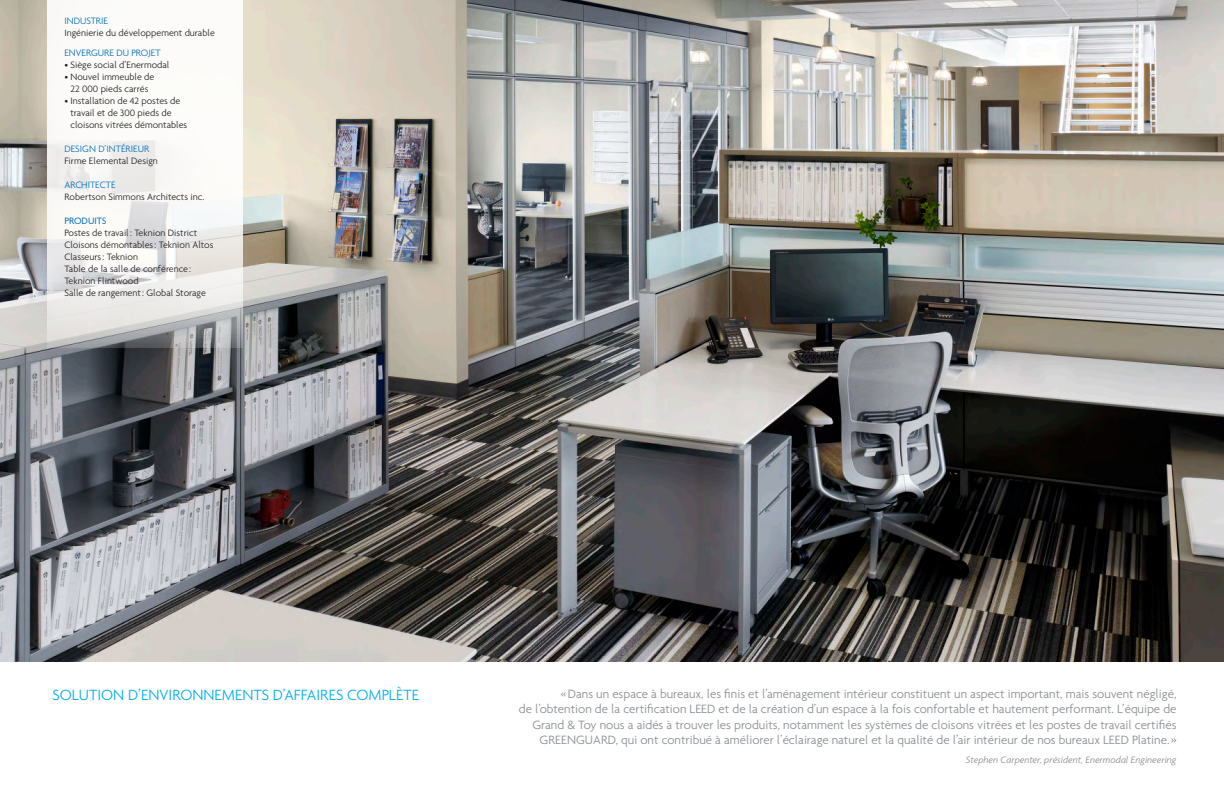
<style>
.page{position:relative;width:1224px;height:792px;background:#fff}
.page>*{position:absolute;margin:0;border:0;box-sizing:border-box;transform-origin:0 0}
.t1{font:300 16px "Agenda";color:#00aeef}
.t2{font:300 13px/15.4px "Agenda";color:#888c8f;text-align:right}
.t3{font:300 10px/12px "Agenda";color:#231f20;text-align:center}
.t4{font:300 10px "Agenda";color:#006fba}
.t5{font:italic 300 10px "Agenda";color:#888c8f}
.t6{font:10px "Agenda";color:#006fba}
</style>
<div class="page">
<img style="left:0;top:0;width:1224px;height:662px">
<svg style="left:47px;top:0;width:196px;height:347px"></svg>
<p class="t4" style="left:64px;top:15px;width:45px">INDUSTRIE</p>
<p class="t3" style="left:64px;top:27px;width:152px">Ingénierie du développement durable</p>
<p class="t4" style="left:64px;top:47px;width:98px">ENVERGURE DU PROJET</p>
<p class="t3" style="left:64px;top:59px;width:107px">• Siège social d’Enermodal</p>
<p class="t3" style="left:64px;top:71px;width:92px">• Nouvel immeuble de<br>22 000 pieds carrés</p>
<p class="t3" style="left:70px;top:95px;width:118px;text-align:left;text-indent:-6px">• Installation de 42 postes de travail et de 300 pieds de cloisons vitrées démontables</p>
<p class="t4" style="left:64px;top:143px;width:87px">DESIGN D’INTÉRIEUR</p>
<p class="t3" style="left:64px;top:155px;width:95px">Firme Elemental Design</p>
<p class="t4" style="left:64px;top:179px;width:53px">ARCHITECTE</p>
<p class="t3" style="left:64px;top:191px;width:141px">Robertson Simmons Architects inc.</p>
<p class="t6" style="left:64px;top:215px;width:44px">PRODUITS</p>
<p class="t3" style="left:64px;top:227px;width:134px">Postes de travail: Teknion District</p>
<p class="t3" style="left:64px;top:239px;width:151px">Cloisons démontables: Teknion Altos</p>
<p class="t3" style="left:64px;top:251px;width:75px">Classeurs: Teknion</p>
<p class="t3" style="left:64px;top:263px;width:128px">Table de la salle de conférence :</p>
<p class="t3" style="left:64px;top:275px;width:76px">Teknion Flintwood</p>
<p class="t3" style="left:64px;top:287px;width:143px">Salle de rangement: Global Storage</p>
<p class="t1" style="left:53px;top:686px;width:368px">SOLUTION D’ENVIRONNEMENTS D’AFFAIRES COMPLÈTE</p>
<p class="t2" style="left:519px;top:686px;width:659px">«Dans un espace à bureaux, les finis et l’aménagement intérieur constituent un aspect important, mais souvent négligé,<br>de l’obtention de la certification LEED et de la création d’un espace à la fois confortable et hautement performant. L’équipe de Grand &amp; Toy nous a aidés à trouver les produits, notamment les systèmes de cloisons vitrées et les postes de travail certifiés GREENGUARD, qui ont contribué à améliorer l’éclairage naturel et la qualité de l’air intérieur de nos bureaux LEED Platine. »</p>
<p class="t5" style="left:966px;top:754px;width:212px">Stephen Carpenter, président, Enermodal Engineering</p>
</div>
